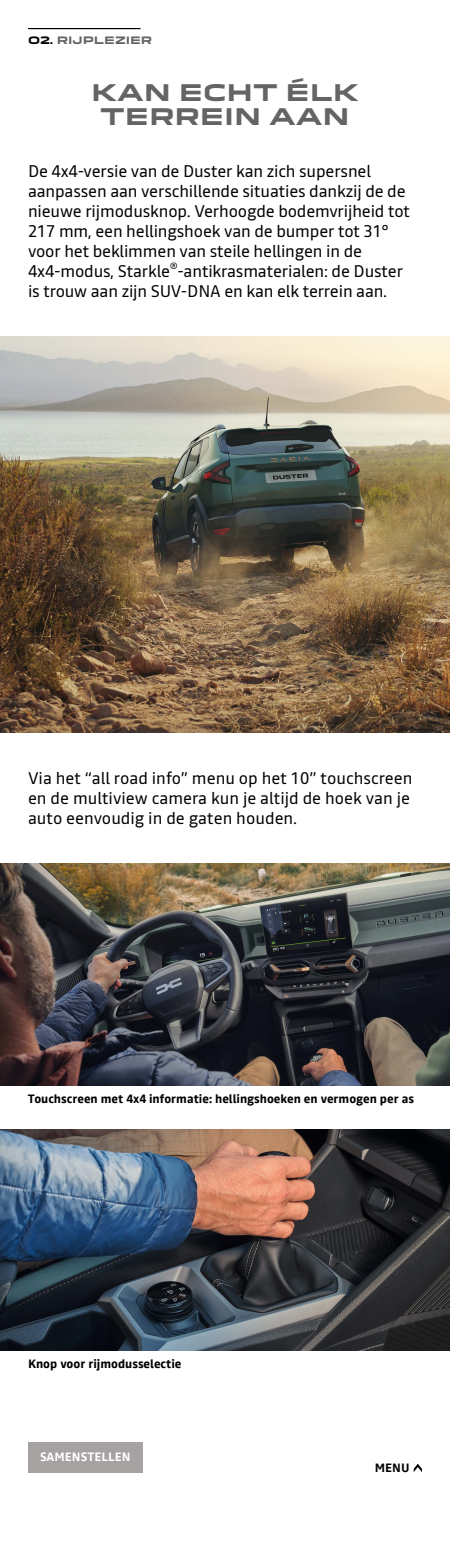
<style>
.page{position:relative;width:450px;height:1553px;background:#fff}
.page>*{position:absolute;margin:0;border:0;box-sizing:border-box;transform-origin:0 0}
.t1{font:700 22.4px/24.4px "Dacia Block Extended";color:#646464;text-align:center}
.t2{font:16.8px/20px "Read";letter-spacing:-.01em;color:#000}
.t3{font:700 12px "Read";color:#000}
.t4{font:700 12px "Read";color:#fff}
.t5{font:700 10px "Dacia Block Extended";color:#646464}
.s1{color:#000}
</style>
<div class="page">
<img style="left:0;top:1129px;width:450px;height:221px">
<img style="left:0;top:337px;width:450px;height:395px">
<img style="left:0;top:864px;width:450px;height:221px">
<hr style="left:28px;top:28px;width:112px;height:1px;background:#000">
<svg style="left:414px;top:1464px;width:8px;height:8px"></svg>
<div style="left:28px;top:1442px;width:114px;height:30px;background:#a6a2a1"></div>
<p class="t5" style="left:28px;top:35px;width:126px"><span class="s1">O2.</span> RIJPLEZIER</p>
<h1 class="t1" style="left:91px;top:81px;width:269px">KAN ECHT ÉLK<br>TERREIN AAN</h1>
<p class="t2" style="left:28px;top:161px;width:384px">De 4x4-versie van de Duster kan zich supersnel aanpassen aan verschillende situaties dankzij de de nieuwe rijmodusknop. Verhoogde bodemvrijheid tot 217 mm, een hellingshoek van de bumper tot 31° voor het beklimmen van steile hellingen in de 4x4-modus, Starkle<sup>®</sup>-antikrasmaterialen: de Duster is trouw aan zijn SUV-DNA en kan elk terrein aan.</p>
<p class="t2" style="left:28px;top:768px;width:386px">Via het “all road info” menu op het 10” touchscreen en de multiview camera kun je altijd de hoek van je auto eenvoudig in de gaten houden.</p>
<p class="t3" style="left:28px;top:1090px;width:388px">Touchscreen met 4x4 informatie: hellingshoeken en vermogen per as</p>
<p class="t3" style="left:28px;top:1355px;width:155px">Knop voor rijmodusselectie</p>
<p class="t4" style="left:40px;top:1448px;width:92px">SAMENSTELLEN</p>
<p class="t3" style="left:375px;top:1459px;width:36px">MENU</p>
</div>
